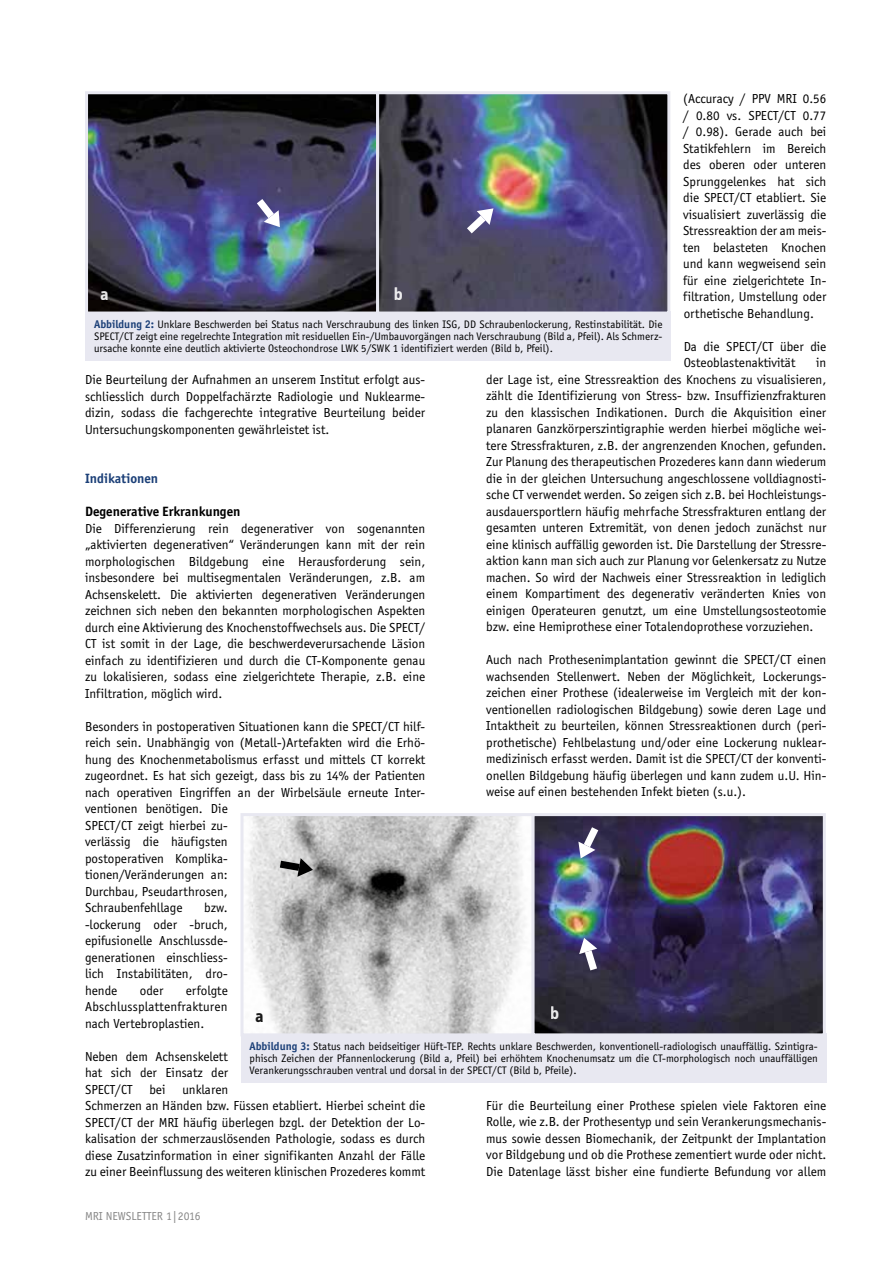
<style>
.page{position:relative;width:893px;height:1263px;background:#fff}
.page>*{position:absolute;margin:0;border:0;box-sizing:border-box;transform-origin:0 0}
.t1{font:700 18px "Info Text";color:#fff}
.t2{font:700 18px "Officina Sans ITC Std";color:#fff}
.t3{font:700 18px "Info Text";color:#000}
.t4{font:13.5px/16.5px "Officina Sans EFOP";color:#000;text-align:justify}
.t5{font:700 13.5px "Officina Sans ITC Std";color:#000}
.t6{font:700 13.5px "Officina Sans ITC Std";color:#1c4078}
.t7{font:12px "Officina Sans EFOP";color:#878787}
.t8{font:11.25px/12px "Officina Sans EFOP";color:#000;text-align:justify}
.s1{font-family:"Officina Sans ITC Std";font-weight:700;color:#1c4078}
</style>
<div class="page">
<div style="left:86px;top:312px;width:585px;height:49px;background:#e8e8f1"></div>
<img style="left:89px;top:95px;width:286px;height:215px">
<div style="left:85px;top:91px;width:294px;height:223px;border:3px solid #e8e8f1"></div>
<img style="left:380px;top:95px;width:286px;height:215px">
<div style="left:376px;top:91px;width:294px;height:223px;border:3px solid #e8e8f1"></div>
<svg style="left:257px;top:199px;width:23px;height:28px"></svg>
<svg style="left:467px;top:208px;width:26px;height:25px"></svg>
<div style="left:241px;top:1033px;width:585px;height:50px;background:#e8e8f1"></div>
<img style="left:247px;top:817px;width:279px;height:215px">
<div style="left:240px;top:813px;width:295px;height:223px;border:3px solid #e8e8f1"></div>
<img style="left:536px;top:817px;width:286px;height:215px">
<div style="left:532px;top:813px;width:294px;height:223px;border:3px solid #e8e8f1"></div>
<svg style="left:280px;top:858px;width:33px;height:19px"></svg>
<svg style="left:579px;top:938px;width:18px;height:32px"></svg>
<svg style="left:578px;top:827px;width:20px;height:31px"></svg>
<p class="t4" style="left:683px;top:91px;width:145px">(Accuracy / PPV MRI 0.56 / 0.80 vs. SPECT/CT 0.77 / 0.98). Gerade auch bei Statikfehlern im Bereich des oberen oder unteren Sprunggelenkes hat sich die SPECT/CT etabliert. Sie visualisiert zuverlässig die Stressreaktion der am meis&shy;ten belasteten Knochen und kann wegweisend sein für eine zielgerichtete In&shy;filtration, Umstellung oder orthetische Behandlung.</p>
<p class="t4" style="left:684px;top:338px;width:144px">Da die SPECT/CT über die<br>Osteoblastenaktivität</p>
<h1 class="t1" style="left:100px;top:283px;width:10px">a</h1>
<h1 class="t1" style="left:393px;top:283px;width:11px">b</h1>
<h1 class="t2" style="left:101px;top:289px;width:10px">a</h1>
<h1 class="t2" style="left:392px;top:289px;width:11px">b</h1>
<p class="t8" style="left:94px;top:319px;width:570px"><span class="s1">Abbildung 2:</span> Unklare Beschwerden bei Status nach Verschraubung des linken ISG, DD Schraubenlockerung, Restinstabilität. Die SPECT/CT zeigt eine regelrechte Integration mit residuellen Ein-/Umbauvorgängen nach Verschraubung (Bild a, Pfeil). Als Schmerz&shy;ursache konnte eine deutlich aktivierte Osteochondrose LWK 5/SWK 1 identifiziert werden (Bild b, Pfeil).</p>
<p class="t4" style="left:486px;top:355px;width:342px;text-indent:330px">in der Lage ist, eine Stressreaktion des Knochens zu visualisieren, zählt die Identifizierung von Stress- bzw. Insuffizienzfrakturen zu den klassischen Indikationen. Durch die Akquisition einer planaren Ganzkörperszintigraphie werden hierbei mögliche wei&shy;tere Stressfrakturen, z.B. der angrenzenden Knochen, gefunden.<br>Zur Planung des therapeutischen Prozederes kann dann wiederum die in der gleichen Untersuchung angeschlossene volldiagnosti&shy;sche CT verwendet werden. So zeigen sich z.B. bei Hochleistungs&shy;ausdauersportlern häufig mehrfache Stressfrakturen entlang der gesamten unteren Extremität, von denen jedoch zunächst nur eine klinisch auffällig geworden ist. Die Darstellung der Stressre&shy;aktion kann man sich auch zur Planung vor Gelenkersatz zu Nutze machen. So wird der Nachweis einer Stressreaktion in lediglich einem Kompartiment des degenerativ veränderten Knies von einigen Operateuren genutzt, um eine Umstellungsosteotomie bzw. eine Hemiprothese einer Totalendoprothese vorzuziehen.</p>
<p class="t4" style="left:486px;top:652px;width:342px">Auch nach Prothesenimplantation gewinnt die SPECT/CT einen wachsenden Stellenwert. Neben der Möglichkeit, Lockerungs&shy;zeichen einer Prothese (idealerweise im Vergleich mit der kon&shy;ventionellen radiologischen Bildgebung) sowie deren Lage und Intaktheit zu beurteilen, können Stressreaktionen durch (peri&shy;prothetische) Fehlbelastung und/oder eine Lockerung nuklear&shy;medizinisch erfasst werden. Damit ist die SPECT/CT der konventi&shy;onellen Bildgebung häufig überlegen und kann zudem u.U. Hin&shy;weise auf einen bestehenden Infekt bieten (s.u.).</p>
<p class="t4" style="left:85px;top:371px;width:342px">Die Beurteilung der Aufnahmen an unserem Institut erfolgt aus&shy;schliesslich durch Doppelfachärzte Radiologie und Nuklearme&shy;dizin, sodass die fachgerechte integrative Beurteilung beider Untersuchungskomponenten gewährleistet ist.</p>
<p class="t6" style="left:85px;top:470px;width:75px">Indikationen</p>
<p class="t5" style="left:85px;top:503px;width:157px">Degenerative Erkrankungen</p>
<p class="t4" style="left:85px;top:520px;width:342px">Die Differenzierung rein degenerativer von sogenannten „aktivierten degenerativen“ Veränderungen kann mit der rein morphologischen Bildgebung eine Herausforderung sein, insbesondere bei multisegmentalen Veränderungen, z.B. am Achsenskelett. Die aktivierten degenerativen Veränderungen zeichnen sich neben den bekannten morphologischen Aspekten durch eine Aktivierung des Knochenstoffwechsels aus. Die SPECT/ CT ist somit in der Lage, die beschwerdeverursachende Läsion einfach zu identifizieren und durch die CT-Komponente genau zu lokalisieren, sodass eine zielgerichtete Therapie, z.B. eine Infiltration, möglich wird.</p>
<p class="t4" style="left:85px;top:718px;width:342px;text-align:left">Besonders in postoperativen Situationen kann die SPECT/CT hilf&shy;reich sein. Unabhängig von (Metall-)Artefakten wird die Erhö&shy;hung des Knochenmetabolismus erfasst und mittels CT korrekt zugeordnet. Es hat sich gezeigt, dass bis zu 14% der Patienten nach operativen Eingriffen an der Wirbelsäule erneute Inter&shy;ventionen benötigen. Die<br>SPECT/CT zeigt hierbei zu-<br>verlässig die häufigsten<br>postoperativen Komplika-<br>tionen/Veränderungen an:<br>Durchbau, Pseudarthrosen,<br>Schraubenfehllage</p>
<p class="t4" style="left:85px;top:899px;width:144px;text-indent:119px">bzw. -lockerung oder -bruch, epifusionelle Anschlussde&shy;generationen einschliess&shy;lich Instabilitäten, dro&shy;hende</p>
<p class="t4" style="left:85px;top:982px;width:144px;text-indent:101px">erfolgte Abschlussplattenfrakturen nach Vertebroplastien.</p>
<p class="t4" style="left:85px;top:1048px;width:145px">Neben dem Achsenskelett hat sich der Einsatz der SPECT/CT</p>
<p class="t4" style="left:140px;top:982px;width:25px">oder</p>
<h1 class="t3" style="left:255px;top:1006px;width:10px">a</h1>
<h1 class="t1" style="left:551px;top:1003px;width:11px">b</h1>
<p class="t8" style="left:250px;top:1041px;width:570px"><span class="s1">Abbildung 3:</span> Status nach beidseitiger Hüft-TEP. Rechts unklare Beschwerden, konventionell-radiologisch unauffällig. Szintigra&shy;phisch Zeichen der Pfannenlockerung (Bild a, Pfeil) bei erhöhtem Knochenumsatz um die CT-morphologisch noch unauffälligen Verankerungsschrauben ventral und dorsal in der SPECT/CT (Bild b, Pfeile).</p>
<p class="t4" style="left:85px;top:1081px;width:342px;text-align:left;text-indent:97px">unklaren<br>Schmerzen an Händen bzw. Füssen etabliert. Hierbei scheint die SPECT/CT der MRI häufig überlegen bzgl. der Detektion der Lo&shy;kalisation der schmerzauslösenden Pathologie, sodass es durch diese Zusatzinformation in einer signifikanten Anzahl der Fälle zu einer Beeinflussung des weiteren klinischen Prozederes kommt</p>
<p class="t4" style="left:149px;top:1081px;width:18px">bei</p>
<p class="t4" style="left:486px;top:1097px;width:342px">Für die Beurteilung einer Prothese spielen viele Faktoren eine Rolle, wie z.B. der Prothesentyp und sein Verankerungsmechanis&shy;mus sowie dessen Biomechanik, der Zeitpunkt der Implantation vor Bildgebung und ob die Prothese zementiert wurde oder nicht.<br>Die Datenlage lässt bisher eine fundierte Befundung vor allem</p>
<p class="t7" style="left:85px;top:1210px;width:117px">MRI NEWSLETTER 1|2016</p>
</div>
